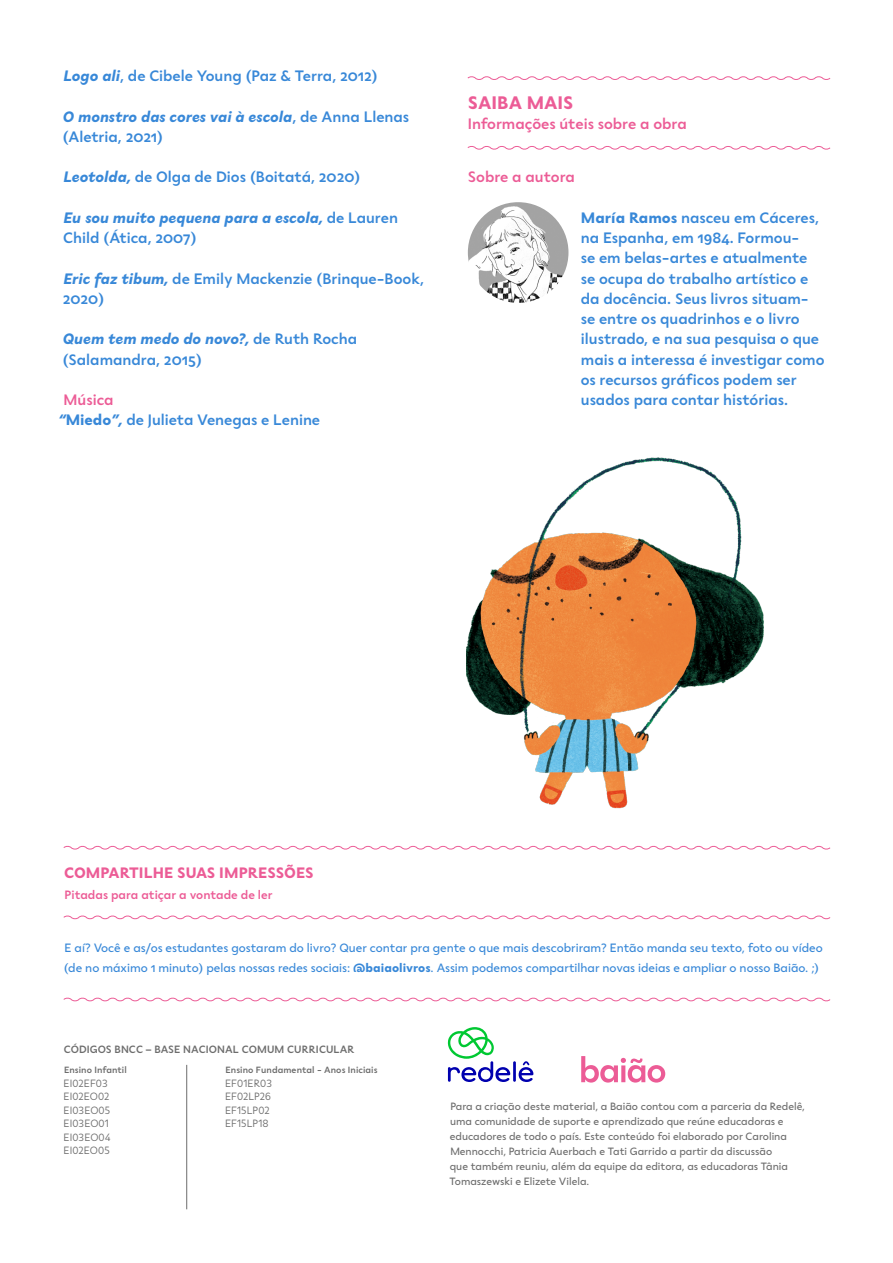
<style>
.page{position:relative;width:893px;height:1263px;background:#fff}
.page>*{position:absolute;margin:0;border:0;box-sizing:border-box;transform-origin:0 0}
.t1{font:700 18px "Seiva";color:#ec5c96}
.t2{font:500 15px/20.2px "Seiva";color:#3888d8}
.t3{font:italic 700 15px/20.2px "Seiva";color:#3888d8}
.t4{font:500 15px "Seiva";color:#ec5c96}
.t5{font:700 15px "Seiva";color:#ec5c96}
.t6{font:12px/20.2px "Seiva";color:#3888d8}
.t7{font:500 12px "Seiva";color:#ec5c96}
.t8{font:10.5px/15px "Seiva";color:#6d6d6d}
.t9{font:300 10.5px/13.5px "Seiva";letter-spacing:.01em;color:#6d6d6d}
.t10{font:500 10.5px "Seiva";letter-spacing:.01em;color:#6d6d6d}
.t11{font:500 9px "Seiva";letter-spacing:.01em;color:#6d6d6d}
.s1{font-weight:700;font-style:italic}
.s2{font-weight:500;font-style:normal}
.s3{color:#ec5c96}
.s4{font-weight:700}
</style>
<div class="page">
<hr style="left:186px;top:1065px;width:1px;height:144px;background:#6d6d6d">
<svg style="left:467px;top:76px;width:364px;height:4px"></svg>
<svg style="left:467px;top:146px;width:364px;height:4px"></svg>
<img style="left:468px;top:202px;width:100px;height:101px;border-radius:50px">
<img style="left:467px;top:457px;width:297px;height:352px">
<svg style="left:63px;top:845px;width:768px;height:5px"></svg>
<svg style="left:63px;top:915px;width:768px;height:5px"></svg>
<svg style="left:63px;top:997px;width:768px;height:5px"></svg>
<hr style="left:513px;top:1061px;width:3px;height:21px;background:#0000af">
<svg style="left:519px;top:1061px;width:14px;height:21px"></svg>
<svg style="left:447px;top:1027px;width:63px;height:55px"></svg>
<svg style="left:581px;top:1056px;width:84px;height:26px"></svg>
<p class="t2" style="left:63px;top:66px;width:316px"><span class="s1">Logo ali</span>, de Cibele Young (Paz &amp; Terra, 2012)</p>
<p class="t2" style="left:62px;top:106px;width:348px"><span class="s1">O monstro das cores vai à escola</span>, de Anna Llenas (Aletria, 2021)</p>
<p class="t2" style="left:63px;top:167px;width:299px"><span class="s1">Leotolda,</span> de Olga de Dios (Boitatá, 2020)</p>
<p class="t3" style="left:63px;top:207px;width:336px">Eu sou muito pequena para a escola, <span class="s2">de Lauren<br>Child (Ática, 2007)</span></p>
<p class="t2" style="left:63px;top:268px;width:363px"><span class="s1">Eric faz tibum,</span> de Emily Mackenzie (Brinque-Book,<br>2020)</p>
<p class="t2" style="left:62px;top:329px;width:296px"><span class="s1">Quem tem medo do novo?,</span> de Ruth Rocha (Salamandra, 2015)</p>
<p class="t2" style="left:58px;top:390px;width:263px;text-indent:5px"><span class="s3">Música<br></span><span class="s1">“</span><span class="s4">Miedo</span><span class="s1">”,</span> de Julieta Venegas e Lenine</p>
<p class="t1" style="left:468px;top:91px;width:107px">SAIBA MAIS</p>
<p class="t4" style="left:468px;top:114px;width:220px">Informações úteis sobre a obra</p>
<p class="t4" style="left:468px;top:168px;width:109px">Sobre a autora</p>
<p class="t2" style="left:581px;top:207px;width:245px"><span class="s4">María Ramos</span> nasceu em Cáceres, na Espanha, em 1984. Formou-<br>se em belas-artes e atualmente se ocupa do trabalho artístico e da docência. Seus livros situam&shy;se entre os quadrinhos e o livro ilustrado, e na sua pesquisa o que mais a interessa é investigar como os recursos gráficos podem ser usados para contar histórias.</p>
<p class="t5" style="left:64px;top:864px;width:251px">COMPARTILHE SUAS IMPRESSÕES</p>
<p class="t7" style="left:65px;top:887px;width:209px">Pitadas para atiçar a vontade de ler</p>
<p class="t6" style="left:64px;top:937px;width:761px">E aí? Você e as/os estudantes gostaram do livro? Quer contar pra gente o que mais descobriram? Então manda seu texto, foto ou vídeo (de no máximo 1 minuto) pelas nossas redes sociais: <span class="s4">@baiaolivros</span>. Assim podemos compartilhar novas ideias e ampliar o nosso Baião. ;)</p>
<p class="t10" style="left:64px;top:1043px;width:292px">CÓDIGOS BNCC – BASE NACIONAL COMUM CURRICULAR</p>
<p class="t11" style="left:64px;top:1065px;width:64px">Ensino Infantil</p>
<p class="t9" style="left:64px;top:1076px;width:49px">EI02EF03<br>EI02EO02<br>EI03EO05<br>EI03EO01<br>EI03EO04<br>EI02EO05</p>
<p class="t11" style="left:225px;top:1065px;width:154px">Ensino Fundamental - Anos Iniciais</p>
<p class="t9" style="left:225px;top:1076px;width:48px">EF01ER03<br>EF02LP26<br>EF15LP02<br>EF15LP18</p>
<p class="t8" style="left:449px;top:1099px;width:357px">Para a criação deste material, a Baião contou com a parceria da Redelê, uma comunidade de suporte e aprendizado que reúne educadoras e educadores de todo o país. Este conteúdo foi elaborado por Carolina Mennocchi, Patricia Auerbach e Tati Garrido a partir da discussão<br>que também reuniu, além da equipe da editora, as educadoras Tânia Tomaszewski e Elizete Vilela.</p>
</div>
